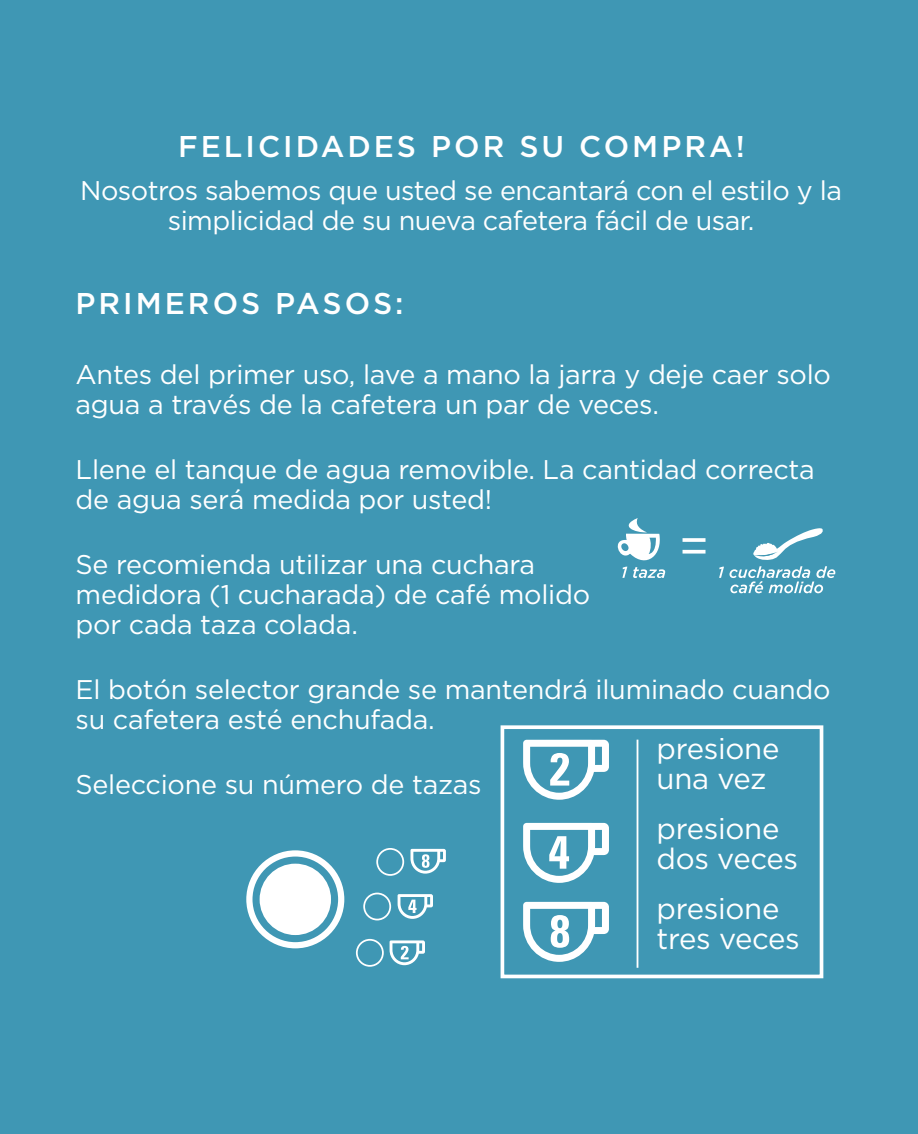
<style>
.page{position:relative;width:918px;height:1134px;background:#3f97b4}
.page>*{position:absolute;margin:0;border:0;box-sizing:border-box;transform-origin:0 0}
.t1{font:500 30px "Gotham";letter-spacing:.1em;color:#fff}
.t2{font:29.4px/29.4px "Gotham";letter-spacing:-.01em;color:#fff}
.t3{font:27px/30px "Gotham";letter-spacing:-.01em;color:#fff}
</style>
<div class="page">
<svg style="left:390px;top:940px;width:35px;height:25px"></svg>
<svg style="left:398px;top:894px;width:35px;height:25px"></svg>
<svg style="left:411px;top:849px;width:35px;height:25px"></svg>
<svg style="left:523px;top:740px;width:86px;height:60px"></svg>
<svg style="left:523px;top:823px;width:86px;height:60px"></svg>
<svg style="left:523px;top:902px;width:86px;height:60px"></svg>
<svg style="left:376px;top:848px;width:28px;height:28px"></svg>
<svg style="left:363px;top:893px;width:28px;height:27px"></svg>
<svg style="left:356px;top:939px;width:28px;height:28px"></svg>
<svg style="left:246px;top:850px;width:98px;height:98px"></svg>
<div style="left:501px;top:725px;width:322px;height:253px;border:4px solid #fff"></div>
<hr style="left:637px;top:740px;width:1px;height:228px;background:#fff">
<div style="left:608px;top:496px;width:235px;height:128px;border:3px solid #3f97b4;border-radius:19px"></div>
<svg style="left:683px;top:538px;width:23px;height:4px"></svg>
<svg style="left:683px;top:550px;width:23px;height:4px"></svg>
<svg style="left:611px;top:518px;width:54px;height:60px"></svg>
<svg style="left:719px;top:528px;width:116px;height:65px"></svg>
<p class="t1" style="left:178px;top:130px;width:568px">FELICIDADES POR SU COMPRA!</p>
<p class="t3" style="left:80px;top:175px;width:763px;text-align:center">Nosotros sabemos que usted se encantará con el estilo y la simplicidad de su nueva cafetera fácil de usar.</p>
<p class="t1" style="left:76px;top:286px;width:330px">PRIMEROS PASOS:</p>
<p class="t3" style="left:76px;top:359px;width:757px">Antes del primer uso, lave a mano la jarra y deje caer solo agua a través de la cafetera un par de veces.</p>
<p class="t3" style="left:76px;top:454px;width:741px">Llene el tanque de agua removible. La cantidad correcta de agua será medida por usted!</p>
<p class="t3" style="left:76px;top:549px;width:516px">Se recomienda utilizar una cuchara medidora (1 cucharada) de café molido por cada taza colada.</p>
<p class="t3" style="left:76px;top:674px;width:757px">El botón selector grande se mantendrá iluminado cuando su cafetera esté enchufada.</p>
<p class="t3" style="left:76px;top:769px;width:408px">Seleccione su número de tazas</p>
<p class="t2" style="left:657px;top:734px;width:124px">presione una vez</p>
<p class="t2" style="left:657px;top:814px;width:143px">presione dos veces</p>
<p class="t2" style="left:657px;top:894px;width:145px">presione tres veces</p>
</div>
